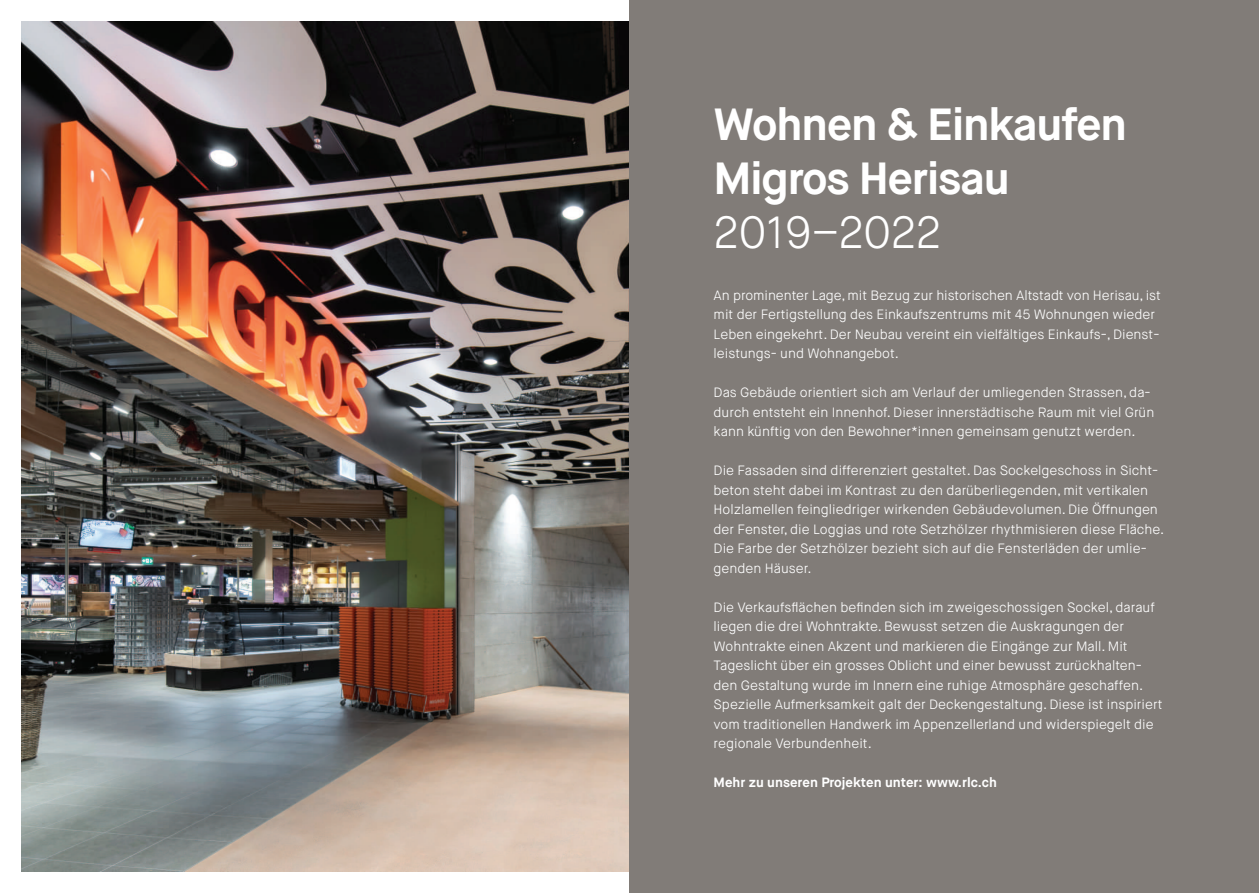
<style>
.page{position:relative;width:1259px;height:893px;background:#fff}
.page>*{position:absolute;margin:0;border:0;box-sizing:border-box;transform-origin:0 0}
.t1{font:700 45px/54px "Maison Neue";letter-spacing:-.025em;color:#fff}
.t2{font:300 45px "Maison Neue";letter-spacing:-.01em;color:#fff}
.t3{font:300 13.5px/19.5px "Maison Neue";color:#fff}
.t4{font:700 13.5px "Maison Neue";color:#fff}
</style>
<div class="page">
<img style="left:21px;top:21px;width:608px;height:851px">
<div style="left:629px;top:0;width:630px;height:893px;background:#817c78"></div>
<h1 class="t1" style="left:713px;top:98px;width:415px">Wohnen &amp; Einkaufen<br>Migros Herisau</h1>
<h1 class="t2" style="left:713px;top:204px;width:229px">2019–2022</h1>
<p class="t3" style="left:713px;top:285px;width:449px">An prominenter Lage, mit Bezug zur historischen Altstadt von Herisau, ist mit der Fertigstellung des Einkaufszentrums mit 45 Wohnungen wieder Leben eingekehrt. Der Neubau vereint ein vielfältiges Einkaufs-, Dienst&shy;leistungs- und Wohnangebot.</p>
<p class="t3" style="left:713px;top:383px;width:442px">Das Gebäude orientiert sich am Verlauf der umliegenden Strassen, da&shy;durch entsteht ein Innenhof. Dieser innerstädtische Raum mit viel Grün kann künftig von den Bewohner*innen gemeinsam genutzt werden.</p>
<p class="t3" style="left:713px;top:461px;width:452px">Die Fassaden sind differenziert gestaltet. Das Sockelgeschoss in Sicht&shy;beton steht dabei im Kontrast zu den darüberliegenden, mit vertikalen Holzlamellen feingliedriger wirkenden Gebäudevolumen. Die Öffnungen der Fenster, die Loggias und rote Setzhölzer rhythmisieren diese Fläche.<br>Die Farbe der Setzhölzer bezieht sich auf die Fensterläden der umlie&shy;genden Häuser.</p>
<p class="t3" style="left:713px;top:597px;width:450px">Die Verkaufsflächen befinden sich im zweigeschossigen Sockel, darauf liegen die drei Wohntrakte. Bewusst setzen die Auskragungen der Wohntrakte einen Akzent und markieren die Eingänge zur Mall. Mit Tageslicht über ein grosses Oblicht und einer bewusst zurückhalten&shy;den Gestaltung wurde im Innern eine ruhige Atmosphäre geschaffen.<br>Spezielle Aufmerksamkeit galt der Deckengestaltung. Diese ist inspiriert vom traditionellen Handwerk im Appenzellerland und widerspiegelt die regionale Verbundenheit.</p>
<p class="t4" style="left:713px;top:774px;width:285px">Mehr zu unseren Projekten unter: www.rlc.ch</p>
</div>
